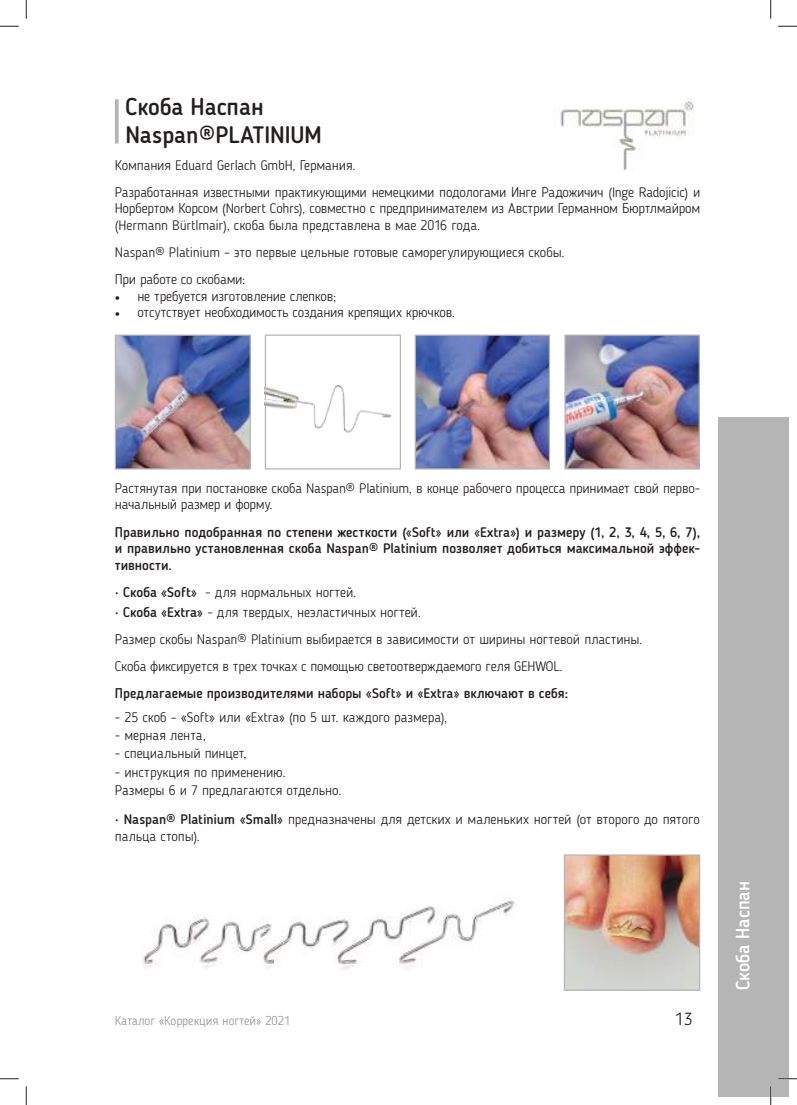
<style>
.page{position:relative;width:797px;height:1105px;background:#fff}
.page>*{position:absolute;margin:0;border:0;box-sizing:border-box;transform-origin:0 0}
.t1{font:500 23.75px/27.5px "Blogger Sans";color:#241f1f}
.t2{font:500 18.75px "Blogger Sans";color:#fff}
.t3{font:300 17.5px "Blogger Sans";color:#241f1f}
.t4{font:300 13.75px/27.1px "Blogger Sans";letter-spacing:-.005em;color:#241f1f}
.t5{font:500 13.75px/16.5px "Blogger Sans";letter-spacing:.005em;color:#241f1f;text-align:justify}
.t6{font:300 12.5px "Blogger Sans";color:#969698}
.s1{font-family:"Minion Pro";font-weight:400}
.s2{font-weight:500}
</style>
<div class="page">
<div style="left:717px;top:417px;width:71px;height:679px;background:#b5b5b6"></div>
<img style="left:560px;top:98px;width:134px;height:73px">
<img style="left:117px;top:337px;width:132px;height:131px">
<div style="left:115px;top:335px;width:136px;height:135px;border:1px solid #b5b5b6"></div>
<img style="left:417px;top:337px;width:131px;height:131px">
<div style="left:415px;top:335px;width:135px;height:135px;border:1px solid #b5b5b6"></div>
<img style="left:566px;top:337px;width:132px;height:131px">
<div style="left:564px;top:335px;width:136px;height:135px;border:1px solid #b5b5b6"></div>
<svg style="left:115px;top:99px;width:4px;height:45px"></svg>
<img style="left:142px;top:898px;width:373px;height:72px">
<img style="left:566px;top:856px;width:132px;height:133px">
<div style="left:564px;top:854px;width:136px;height:137px;border:1px solid #b5b5b6"></div>
<img style="left:265px;top:335px;width:135px;height:135px">
<svg style="left:0;top:25px;width:19px;height:2px"></svg>
<svg style="left:778px;top:25px;width:19px;height:2px"></svg>
<svg style="left:0;top:1078px;width:19px;height:1px"></svg>
<svg style="left:778px;top:1078px;width:19px;height:1px"></svg>
<svg style="left:25px;top:0;width:2px;height:19px"></svg>
<svg style="left:25px;top:1086px;width:2px;height:19px"></svg>
<svg style="left:770px;top:0;width:1px;height:19px"></svg>
<svg style="left:770px;top:1086px;width:1px;height:19px"></svg>
<h1 class="t1" style="left:125px;top:93px;width:198px">Скоба Наспан<br>Naspan®PLATINIUM</h1>
<p class="t4" style="left:115px;top:151px;width:587px">Компания Eduard Gerlach GmbH, Германия.<br>Разработанная известными практикующими немецкими подологами Инге Радожичич (Inge Radojicic) и</p>
<p class="t4" style="left:115px;top:200px;width:587px;line-height:16.5px">Норбертом Корсом (Norbert Cohrs), совместно с предпринимателем из Австрии Германном Бюртлмайром (Hermann Bürtlmair), скоба была представлена в мае 2016 года.</p>
<p class="t4" style="left:115px;top:239px;width:451px">Naspan® Platinium – это первые цельные готовые саморегулирующиеся скобы.<br>При работе со скобами:</p>
<p class="t4" style="left:115px;top:282px;width:223px"><span class="s1">•</span> не требуется изготовление слепков;</p>
<p class="t4" style="left:115px;top:299px;width:341px"><span class="s1">•</span> отсутствует необходимость создания крепящих крючков.</p>
<p class="t4" style="left:115px;top:480px;width:587px;line-height:16.5px">Растянутая при постановке скоба Naspan® Platinium, в конце рабочего процесса принимает свой перво&shy;начальный размер и форму.</p>
<p class="t5" style="left:115px;top:523px;width:587px">Правильно подобранная по степени жесткости («Soft» или «Extra») и размеру (1, 2, 3, 4, 5, 6, 7), и правильно установленная скоба Naspan® Platinium позволяет добиться максимальной эффек&shy;тивности.</p>
<p class="t4" style="left:115px;top:578px;width:243px">• <span class="s2">Скоба «Soft»</span> - для нормальных ногтей.</p>
<p class="t4" style="left:115px;top:598px;width:529px">• <span class="s2">Скоба «Extra»</span> - для твердых, неэластичных ногтей.<br>Размер скобы Naspan® Platinium выбирается в зависимости от ширины ногтевой пластины.<br>Скоба фиксируется в трех точках с помощью светоотверждаемого геля GEHWOL.</p>
<p class="t5" style="left:115px;top:685px;width:455px">Предлагаемые производителями наборы «Soft» и «Extra» включают в себя:</p>
<p class="t4" style="left:115px;top:703px;width:334px">- 25 скоб – «Soft» или «Extra» (по 5 шт. каждого размера),</p>
<p class="t4" style="left:115px;top:722px;width:92px">- мерная лента,</p>
<p class="t4" style="left:115px;top:740px;width:133px">- специальный пинцет,</p>
<p class="t4" style="left:115px;top:763px;width:228px;line-height:18.4px">- инструкция по применению.<br>Размеры 6 и 7 предлагаются отдельно.</p>
<p class="t4" style="left:115px;top:811px;width:586px;line-height:16.5px">• <span class="s2">Naspan® Platinium «Small»</span> предназначены для детских и маленьких ногтей (от второго до пятого пальца стопы).</p>
<p class="t6" style="left:115px;top:1013px;width:177px">Каталог «Коррекция ногтей» 2021</p>
<p class="t3" style="left:675px;top:1009px;width:19px">13</p>
<h2 class="t2" style="left:731px;top:990px;width:111px;rotate:-90deg">Скоба Наспан</h2>
</div>
